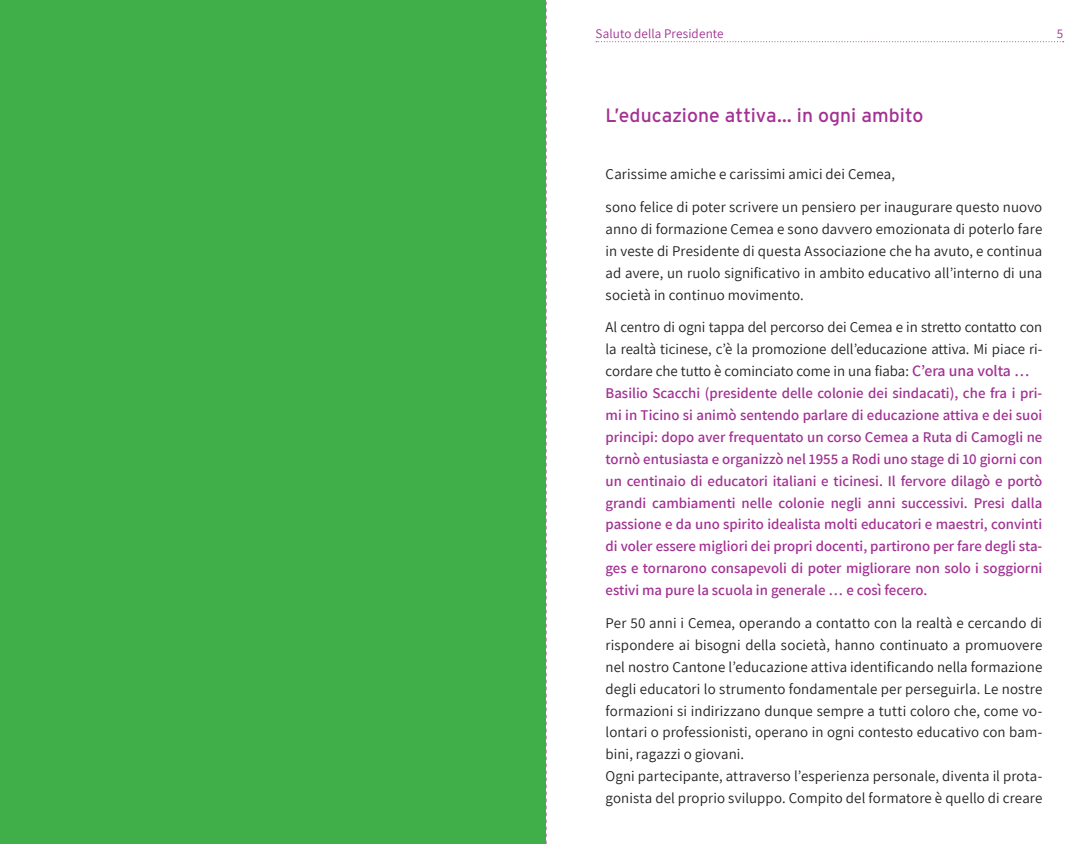
<style>
.page{position:relative;width:1092px;height:844px;background:#fff}
.page>*{position:absolute;margin:0;border:0;box-sizing:border-box;transform-origin:0 0}
.t1{font:19.25px "Interstate";color:#a23193}
.t2{font:14.88px/21.9px "Assistant";letter-spacing:.005em;color:#231f20;text-align:justify}
.t3{font:600 14.88px/21.9px "Assistant";color:#a23193;text-align:justify}
.t4{font:13.12px "Assistant";letter-spacing:.01em;color:#a23193}
.s1{font-weight:600;font-size:15.75px;color:#a23193}
</style>
<div class="page">
<svg style="left:596px;top:41px;width:467px;height:1px"></svg>
<div style="left:0;top:0;width:546px;height:843px;background:#40ae49"></div>
<p class="t4" style="left:595px;top:25px;width:130px">Saluto della Presidente</p>
<p class="t4" style="left:1056px;top:25px;width:8px">5</p>
<p class="t1" style="left:605px;top:105px;width:319px">L’educazione attiva… in ogni ambito</p>
<p class="t2" style="left:605px;top:162px;width:291px">Carissime amiche e carissimi amici dei Cemea,</p>
<p class="t2" style="left:605px;top:195px;width:438px">sono felice di poter scrivere un pensiero per inaugurare questo nuovo anno di formazione Cemea e sono davvero emozionata di poterlo fare in veste di Presidente di questa Associazione che ha avuto, e continua ad avere, un ruolo significativo in ambito educativo all’interno di una società in continuo movimento.</p>
<p class="t2" style="left:605px;top:316px;width:438px">Al centro di ogni tappa del percorso dei Cemea e in stretto contatto con la realtà ticinese, c’è la promozione dell’educazione attiva. Mi piace ri&shy;cordare che tutto è cominciato come in una fiaba: <span class="s1">C’era una volta …</span></p>
<p class="t3" style="left:605px;top:381px;width:438px">Basilio Scacchi (presidente delle colonie dei sindacati), che fra i pri&shy;mi in Ticino si animò sentendo parlare di educazione attiva e dei suoi principi: dopo aver frequentato un corso Cemea a Ruta di Camogli ne tornò entusiasta e organizzò nel 1955 a Rodi uno stage di 10 giorni con un centinaio di educatori italiani e ticinesi. Il fervore dilagò e portò grandi cambiamenti nelle colonie negli anni successivi. Presi dalla passione e da uno spirito idealista molti educatori e maestri, convinti di voler essere migliori dei propri docenti, partirono per fare degli sta&shy;ges e tornarono consapevoli di poter migliorare non solo i soggiorni estivi ma pure la scuola in generale … e così fecero.</p>
<p class="t2" style="left:605px;top:611px;width:438px">Per 50 anni i Cemea, operando a contatto con la realtà e cercando di rispondere ai bisogni della società, hanno continuato a promuovere nel nostro Cantone l’educazione attiva identificando nella formazione degli educatori lo strumento fondamentale per perseguirla. Le nostre formazioni si indirizzano dunque sempre a tutti coloro che, come vo&shy;lontari o professionisti, operano in ogni contesto educativo con bam&shy;bini, ragazzi o giovani.</p>
<p class="t2" style="left:605px;top:764px;width:438px">Ogni partecipante, attraverso l’esperienza personale, diventa il prota&shy;gonista del proprio sviluppo. Compito del formatore è quello di creare</p>
</div>
